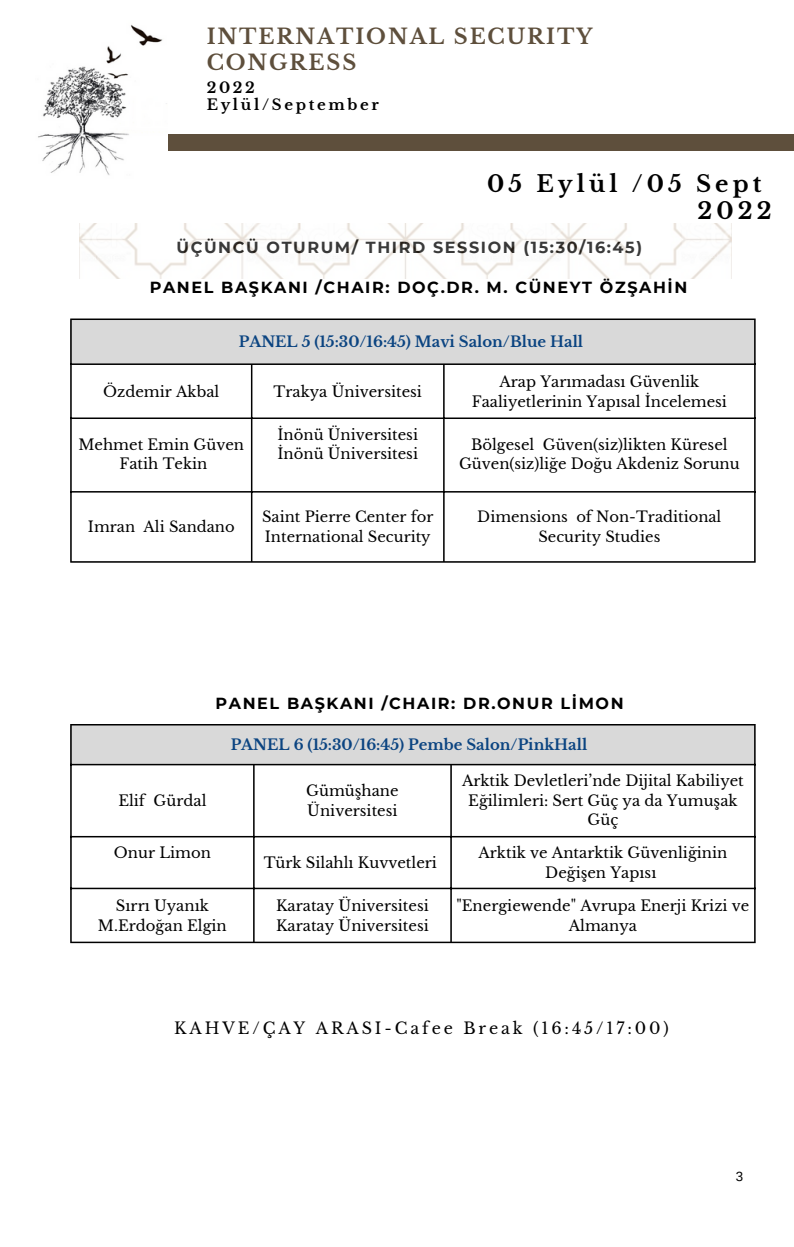
<style>
.page{position:relative;width:794px;height:1247px;background:#fff}
.page>*{position:absolute;margin:0;border:0;box-sizing:border-box;transform-origin:0 0}
.t1{font:700 22.8px/27px "Libre Baskerville";letter-spacing:.18em;color:#000}
.t2{font:700 21px/25.6px "Libre Baskerville";letter-spacing:.09em;color:#5e4f3c}
.t3{font:700 16px "Montserrat";letter-spacing:.1em;color:#000}
.t4{font:16px "Libre Baskerville";letter-spacing:.18em;color:#000}
.t5{font:14.8px/19.8px "Libre Baskerville";color:#000;text-align:center}
.t6{font:700 14.8px "Libre Baskerville";color:#0b4481}
.t7{font:700 14.8px/17.4px "Libre Baskerville";letter-spacing:.18em;color:#000}
.t8{font:13.2px "Arimo";color:#000}
</style>
<div class="page">
<div style="left:142px;top:134px;width:652px;height:17px;background:#5e4f3c"></div>
<img style="left:38px;top:24px;width:129px;height:151px">
<div style="left:71px;top:319px;width:684px;height:45px;background:#d9d9d9"></div>
<hr style="left:70px;top:320px;width:2px;height:241px;background:#000">
<hr style="left:251px;top:365px;width:1px;height:196px;background:#000">
<hr style="left:443px;top:365px;width:1px;height:196px;background:#000">
<hr style="left:754px;top:320px;width:1px;height:241px;background:#000">
<hr style="left:70px;top:318px;width:685px;height:2px;background:#000">
<hr style="left:70px;top:363px;width:685px;height:2px;background:#000">
<hr style="left:70px;top:417px;width:685px;height:2px;background:#000">
<hr style="left:70px;top:491px;width:685px;height:1px;background:#000">
<hr style="left:70px;top:561px;width:685px;height:1px;background:#000">
<div style="left:71px;top:724px;width:684px;height:41px;background:#d9d9d9"></div>
<hr style="left:70px;top:725px;width:2px;height:216px;background:#000">
<hr style="left:253px;top:765px;width:1px;height:176px;background:#000">
<hr style="left:450px;top:765px;width:2px;height:176px;background:#000">
<hr style="left:754px;top:725px;width:1px;height:216px;background:#000">
<hr style="left:70px;top:724px;width:685px;height:1px;background:#000">
<hr style="left:70px;top:764px;width:685px;height:1px;background:#000">
<hr style="left:70px;top:836px;width:685px;height:1px;background:#000">
<hr style="left:70px;top:887px;width:685px;height:2px;background:#000">
<hr style="left:70px;top:941px;width:685px;height:2px;background:#000">
<img style="left:79px;top:223px;width:652px;height:56px">
<h2 class="t2" style="left:207px;top:24px;width:387px">INTERNATIONAL SECURITY<br>CONGRESS</h2>
<p class="t7" style="left:207px;top:79px;width:174px">2022<br>Eylül/September</p>
<h1 class="t1" style="left:697px;top:170px;width:76px;text-indent:-210px">05 Eylül /05 Sept<br>2022</h1>
<p class="t3" style="left:176px;top:238px;width:467px">ÜÇÜNCÜ OTURUM/ THIRD SESSION (15:30/16:45)</p>
<p class="t3" style="left:150px;top:277px;width:539px">PANEL BAŞKANI /CHAIR: DOÇ.DR. M. CÜNEYT ÖZŞAHİN</p>
<p class="t6" style="left:239px;top:332px;width:346px">PANEL 5 (15:30/16:45) Mavi Salon/Blue Hall</p>
<p class="t5" style="left:103px;top:381px;width:118px">Özdemir Akbal</p>
<p class="t5" style="left:273px;top:381px;width:150px">Trakya Üniversitesi</p>
<p class="t5" style="left:472px;top:372px;width:256px">Arap Yarımadası Güvenlik<br>Faaliyetlerinin Yapısal İncelemesi</p>
<p class="t5" style="left:78px;top:434px;width:167px">Mehmet Emin Güven<br>Fatih Tekin</p>
<p class="t5" style="left:277px;top:425px;width:142px;text-align:left">İnönü Üniversitesi<br>İnönü Üniversitesi</p>
<p class="t5" style="left:459px;top:434px;width:282px">Bölgesel Güven(siz)likten Küresel<br>Güven(siz)liğe Doğu Akdeniz Sorunu</p>
<p class="t5" style="left:88px;top:516px;width:148px">Imran Ali Sandano</p>
<p class="t5" style="left:262px;top:507px;width:173px;text-align:left">Saint Pierre Center for<br>International Security</p>
<p class="t5" style="left:477px;top:507px;width:245px">Dimensions of Non-Traditional<br>Security Studies</p>
<p class="t3" style="left:215px;top:693px;width:409px">PANEL BAŞKANI /CHAIR: DR.ONUR LİMON</p>
<p class="t6" style="left:231px;top:735px;width:358px">PANEL 6 (15:30/16:45) Pembe Salon/PinkHall</p>
<p class="t5" style="left:118px;top:790px;width:90px">Elif Gürdal</p>
<p class="t5" style="left:306px;top:780px;width:94px;text-align:left">Gümüşhane<br>Üniversitesi</p>
<p class="t5" style="left:462px;top:771px;width:283px">Arktik Devletleri’nde Dijital Kabiliyet<br>Eğilimleri: Sert Güç ya da Yumuşak<br>Güç</p>
<p class="t5" style="left:114px;top:843px;width:99px">Onur Limon</p>
<p class="t5" style="left:264px;top:852px;width:175px">Türk Silahlı Kuvvetleri</p>
<p class="t5" style="left:478px;top:843px;width:250px">Arktik ve Antarktik Güvenliğinin<br>Değişen Yapısı</p>
<p class="t5" style="left:98px;top:896px;width:130px">Sırrı Uyanık<br>M.Erdoğan Elgin</p>
<p class="t5" style="left:276px;top:896px;width:154px;text-align:left">Karatay Üniversitesi<br>Karatay Üniversitesi</p>
<p class="t5" style="left:456px;top:896px;width:294px">"Energiewende" Avrupa Enerji Krizi ve<br>Almanya</p>
<p class="t4" style="left:174px;top:1018px;width:496px">KAHVE/ÇAY ARASI-Cafee Break (16:45/17:00)</p>
<p class="t8" style="left:736px;top:1169px;width:9px">3</p>
</div>
